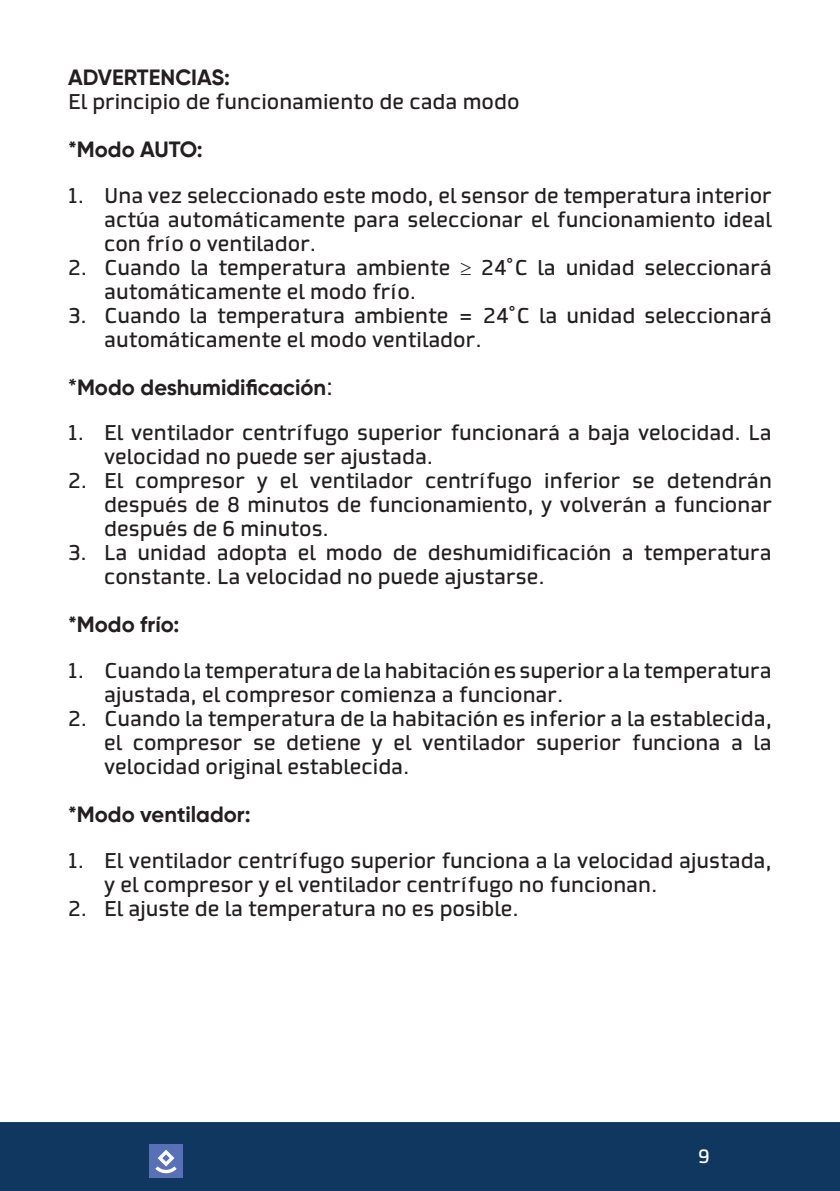
<style>
.page{position:relative;width:840px;height:1191px;background:#fff}
.page>*{position:absolute;margin:0;border:0;box-sizing:border-box;transform-origin:0 0}
.t1{font:700 22px "Gilroy";color:#231f20}
.t2{font:20px/24px "Collator";color:#231f20}
.t3{font:18px "Collator";color:#fff}
.s1{font-family:"Collator";font-weight:400}
</style>
<div class="page">
<div style="left:1px;top:1122px;width:838px;height:69px;background:#0f3760"></div>
<svg style="left:0;top:1122px;width:1px;height:69px"></svg>
<div style="left:149px;top:1144px;width:34px;height:34px;background:#5870b6"></div>
<svg style="left:155px;top:1149px;width:22px;height:24px"></svg>
<p class="t1" style="left:68px;top:64px;width:163px">ADVERTENCIAS:</p>
<p class="t2" style="left:68px;top:91px;width:452px">El principio de funcionamiento de cada modo</p>
<p class="t1" style="left:68px;top:136px;width:136px">*Modo AUTO:</p>
<p class="t2" style="left:104px;top:184px;width:669px;text-align:justify;text-indent:-36px">1. Una vez seleccionado este modo, el sensor de temperatura interior actúa automáticamente para seleccionar el funcionamiento ideal con frío o ventilador.</p>
<p class="t2" style="left:104px;top:256px;width:668px;text-indent:-36px">2. Cuando la temperatura ambiente ≥ 24°C la unidad seleccionará automáticamente el modo frío.</p>
<p class="t2" style="left:104px;top:304px;width:669px;text-indent:-36px">3. Cuando la temperatura ambiente = 24°C la unidad seleccionará automáticamente el modo ventilador.</p>
<p class="t1" style="left:68px;top:373px;width:266px"><span class="s1">*</span>Modo deshumidificación<span class="s1">:</span></p>
<p class="t2" style="left:104px;top:422px;width:668px;text-indent:-36px">1. El ventilador centrífugo superior funcionará a baja velocidad. La velocidad no puede ser ajustada.</p>
<p class="t2" style="left:104px;top:470px;width:669px;text-align:justify;text-indent:-36px">2. El compresor y el ventilador centrífugo inferior se detendrán después de 8 minutos de funcionamiento, y volverán a funcionar después de 6 minutos.</p>
<p class="t2" style="left:104px;top:542px;width:668px;text-indent:-36px">3. La unidad adopta el modo de deshumidificación a temperatura constante. La velocidad no puede ajustarse.</p>
<p class="t1" style="left:68px;top:611px;width:113px">*Modo frío:</p>
<p class="t2" style="left:104px;top:659px;width:668px;text-indent:-36px">1. Cuando la temperatura de la habitación es superior a la temperatura ajustada, el compresor comienza a funcionar.</p>
<p class="t2" style="left:104px;top:707px;width:669px;text-align:justify;text-indent:-36px">2. Cuando la temperatura de la habitación es inferior a la establecida, el compresor se detiene y el ventilador superior funciona a la velocidad original establecida.</p>
<p class="t1" style="left:68px;top:800px;width:184px">*Modo ventilador:</p>
<p class="t2" style="left:104px;top:849px;width:668px;text-indent:-36px">1. El ventilador centrífugo superior funciona a la velocidad ajustada, y el compresor y el ventilador centrífugo no funcionan.</p>
<p class="t2" style="left:68px;top:897px;width:452px">2. El ajuste de la temperatura no es posible.</p>
<p class="t3" style="left:697px;top:1145px;width:13px">9</p>
</div>
